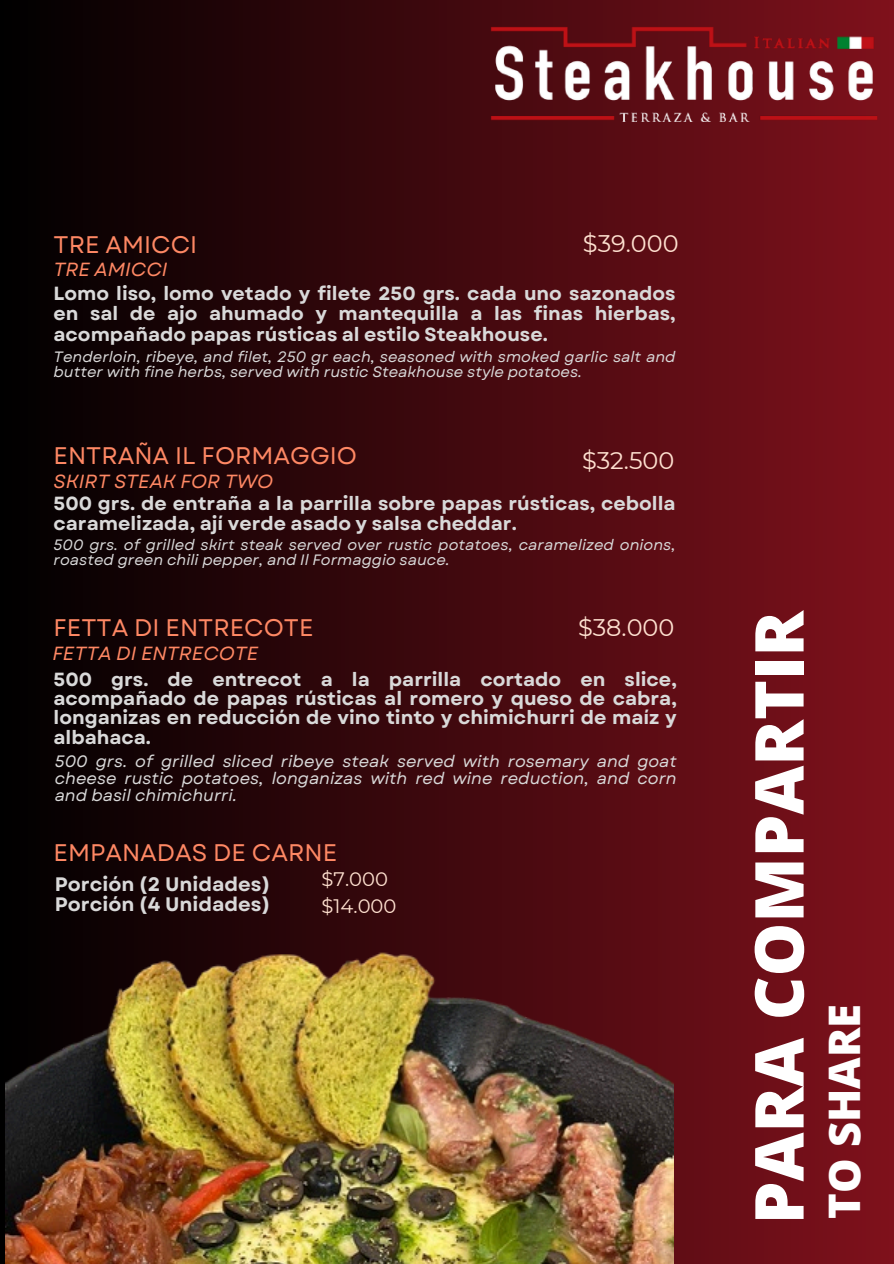
<style>
.page{position:relative;width:894px;height:1264px;background:#fff}
.page>*{position:absolute;margin:0;border:0;box-sizing:border-box;transform-origin:0 0}
.t1{font:800 67.5px "Open Sans";color:#fff}
.t2{font:800 43.5px "Open Sans";color:#fff}
.t3{font:24px "Garet";color:#ff8864}
.t4{font:24px "Montserrat";color:#ffe1d0}
.t5{font:700 19.5px/20.2px "Garet";color:#d9d9d9}
.t6{font:19.5px/27px "Montserrat";color:#ffe1d0}
.t7{font:700 19.05px/19.4px "Garet";color:#d9d9d9;text-align:justify}
.t8{font:italic 19.05px "Garet";color:#ff8864}
.t9{font:italic 16.5px/16.8px "Garet";color:#d9d9d9;text-align:justify}
.t10{font:italic 15px/15.8px "Garet";color:#d9d9d9}
</style>
<div class="page">
<div style="left:0;top:0;width:893px;height:1263px;background:linear-gradient(to right,#000,#7f111c)"></div>
<img style="left:5px;top:911px;width:668px;height:352px">
<img style="left:490px;top:27px;width:387px;height:94px">
<p class="t4" style="left:582px;top:228px;width:97px">$39.000</p>
<p class="t3" style="left:54px;top:227px;width:145px">TRE AMICCI</p>
<p class="t7" style="left:54px;top:283px;width:623px;line-height:20.2px">Lomo liso, lomo vetado y filete 250 grs. cada uno sazonados en sal de ajo ahumado y mantequilla a las finas hierbas, acompañado papas rústicas al estilo Steakhouse.</p>
<p class="t8" style="left:54px;top:256px;width:115px">TRE AMICCI</p>
<p class="t10" style="left:54px;top:348px;width:623px">Tenderloin, ribeye, and filet, 250 gr each, seasoned with smoked garlic salt and butter with fine herbs, served with rustic Steakhouse style potatoes.</p>
<p class="t3" style="left:54px;top:438px;width:305px">ENTRAÑA IL FORMAGGIO</p>
<p class="t7" style="left:54px;top:494px;width:623px">500 grs. de entraña a la parrilla sobre papas rústicas, cebolla caramelizada, ají verde asado y salsa cheddar.</p>
<p class="t4" style="left:582px;top:445px;width:94px">$32.500</p>
<p class="t8" style="left:54px;top:467px;width:221px">SKIRT STEAK FOR TWO</p>
<p class="t10" style="left:54px;top:536px;width:623px">500 grs. of grilled skirt steak served over rustic potatoes, caramelized onions, roasted green chili pepper, and Il Formaggio sauce.</p>
<p class="t4" style="left:578px;top:612px;width:98px">$38.000</p>
<p class="t3" style="left:54px;top:610px;width:261px">FETTA DI ENTRECOTE</p>
<p class="t7" style="left:54px;top:669px;width:624px">500 grs. de entrecot a la parrilla cortado en slice, acompañado de papas rústicas al romero y queso de cabra, longanizas en reducción de vino tinto y chimichurri de maíz y albahaca.</p>
<p class="t8" style="left:52px;top:639px;width:207px">FETTA DI ENTRECOTE</p>
<p class="t9" style="left:55px;top:753px;width:623px">500 grs. of grilled sliced ribeye steak served with rosemary and goat cheese rustic potatoes, longanizas with red wine reduction, and corn and basil chimichurri.</p>
<p class="t3" style="left:54px;top:835px;width:285px">EMPANADAS DE CARNE</p>
<p class="t5" style="left:55px;top:873px;width:217px">Porción (2 Unidades)<br>Porción (4 Unidades)</p>
<p class="t6" style="left:321px;top:865px;width:76px">$7.000 $14.000</p>
<h1 class="t1" style="left:731px;top:1224px;width:615px;rotate:-90deg">PARA COMPARTIR</h1>
<h2 class="t2" style="left:813px;top:1218px;width:216px;rotate:-90deg">TO SHARE</h2>
</div>
